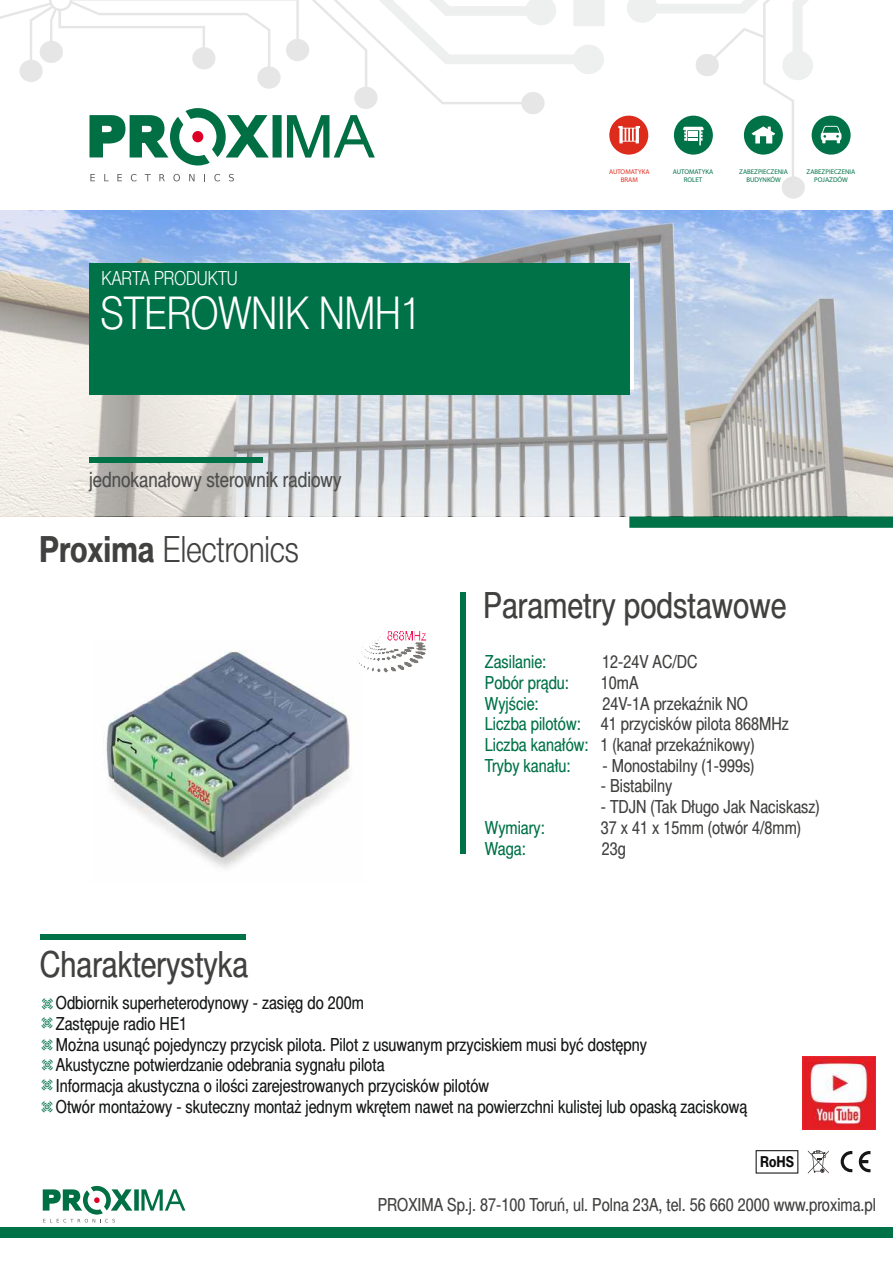
<style>
.page{position:relative;width:893px;height:1262px;background:#fff}
.page>*{position:absolute;margin:0;border:0;box-sizing:border-box;transform-origin:0 0}
.t1{font:45px "Switzer Cnd EFN Light";color:#fff}
.t2{font:36px "Switzer Cnd EFN";color:#414140}
.t3{font:36px "Switzer Cnd EFN Light";color:#414140}
.t4{font:21px "Switzer Cnd EFN";color:#4e4e4d}
.t5{font:19.35px "Switzer Cnd EFN Light";color:#fff}
.t6{font:18px/20.7px "Switzer Cnd EFN";color:#151616}
.t7{font:18px/20.7px "Switzer Cnd EFN";color:#414140}
.t8{font:18px "Switzer Cnd EFN";color:#007248}
.t9{font:700 15.15px "Switzer Cnd EFN";color:#0c0d0c}
.t10{font:6.75px/8.2px "Myriad Pro";color:#007248;text-align:center}
.t11{font:6.75px/8.2px "Myriad Pro";color:#dd2b1c;text-align:center}
.s1{font-family:"Switzer Cnd EFN";font-weight:700}
.s2{font-family:"Dingbests";color:#007248}
.s3{color:#007248}
</style>
<div class="page">
<svg style="left:544px;top:0;width:60px;height:74px"></svg>
<svg style="left:0;top:0;width:544px;height:114px"></svg>
<div style="left:0;top:1227px;width:893px;height:11px;background:#007248"></div>
<svg style="left:90px;top:174px;width:5px;height:7px"></svg>
<svg style="left:104px;top:174px;width:5px;height:7px"></svg>
<svg style="left:117px;top:174px;width:5px;height:7px"></svg>
<svg style="left:131px;top:174px;width:5px;height:7px"></svg>
<svg style="left:145px;top:174px;width:6px;height:7px"></svg>
<svg style="left:159px;top:174px;width:6px;height:7px"></svg>
<svg style="left:173px;top:174px;width:7px;height:7px"></svg>
<svg style="left:189px;top:174px;width:5px;height:7px"></svg>
<svg style="left:214px;top:174px;width:6px;height:7px"></svg>
<svg style="left:229px;top:174px;width:5px;height:7px"></svg>
<svg style="left:89px;top:108px;width:286px;height:57px"></svg>
<div style="left:192px;top:131px;width:11px;height:11px;background:#de0024;border-radius:50%"></div>
<div style="left:811px;top:116px;width:39px;height:39px;background:#007248;border-radius:50%"></div>
<svg style="left:820px;top:126px;width:21px;height:17px"></svg>
<div style="left:609px;top:116px;width:39px;height:39px;background:#dd2b1c;border-radius:50%"></div>
<svg style="left:618px;top:0;width:195px;height:199px"></svg>
<div style="left:460px;top:592px;width:5px;height:262px;background:#007248"></div>
<svg style="left:43px;top:1185px;width:142px;height:37px"></svg>
<div style="left:40px;top:933px;width:206px;height:6px;background:#007248"></div>
<div style="left:1px;top:211px;width:892px;height:305px;background:#fff;opacity:.44"></div>
<div style="left:89px;top:457px;width:173px;height:6px;background:#007248"></div>
<div style="left:629px;top:516px;width:264px;height:12px;background:#007248"></div>
<div style="left:89px;top:263px;width:540px;height:132px;background:#007248"></div>
<img style="left:802px;top:1057px;width:73px;height:72px">
<img style="left:103px;top:651px;width:248px;height:218px">
<img style="left:357px;top:632px;width:69px;height:40px">
<svg style="left:807px;top:1150px;width:21px;height:23px"></svg>
<svg style="left:858px;top:1151px;width:12px;height:21px"></svg>
<svg style="left:840px;top:1151px;width:12px;height:21px"></svg>
<svg style="left:755px;top:1150px;width:43px;height:23px"></svg>
<p class="t5" style="left:101px;top:271px;width:138px">KARTA PRODUKTU</p>
<h1 class="t1" style="left:100px;top:296px;width:322px">STEROWNIK NMH1</h1>
<p class="t4" style="left:89px;top:472px;width:254px">jednokanałowy sterownik radiowy</p>
<h2 class="t3" style="left:39px;top:536px;width:261px"><span class="s1">Proxima</span> Electronics</h2>
<h2 class="t2" style="left:40px;top:951px;width:210px">Charakterystyka</h2>
<p class="t6" style="left:40px;top:994px;width:326px"><span class="s2">t</span>Odbiornik superheterodynowy - zasięg do 200m</p>
<p class="t6" style="left:40px;top:1015px;width:149px"><span class="s2">t</span>Zastępuje radio HE1</p>
<p class="t11" style="left:609px;top:168px;width:42px">AUTOMATYKA<br>BRAM</p>
<p class="t10" style="left:672px;top:168px;width:42px">AUTOMATYKA</p>
<p class="t10" style="left:683px;top:176px;width:20px">ROLET</p>
<p class="t10" style="left:739px;top:168px;width:50px">ZABEZPIECZENIA<br>BUDYNKÓW</p>
<p class="t10" style="left:806px;top:168px;width:50px">ZABEZPIECZENIA<br>POJAZDÓW</p>
<h2 class="t2" style="left:483px;top:592px;width:305px">Parametry podstawowe</h2>
<p class="t8" style="left:485px;top:655px;width:63px">Zasilanie:</p>
<p class="t7" style="left:602px;top:653px;width:97px">12-24V AC/DC</p>
<p class="t8" style="left:485px;top:676px;width:85px">Pobór prądu:</p>
<p class="t7" style="left:601px;top:674px;width:39px">10mA</p>
<p class="t8" style="left:485px;top:696px;width:55px">Wyjście:</p>
<p class="t7" style="left:485px;top:694px;width:305px;text-indent:118px">24V-1A przekaźnik NO<br><span class="s3">Liczba pilotów:</span> 41 przycisków pilota 868MHz<br><span class="s3">Liczba kanałów:</span> 1 (kanał przekaźnikowy)<br><span class="s3">Tryby kanału:</span></p>
<p class="t7" style="left:602px;top:756px;width:153px">- Monostabilny (1-999s)</p>
<p class="t7" style="left:601px;top:777px;width:73px">- Bistabilny</p>
<p class="t7" style="left:601px;top:798px;width:220px">- TDJN (Tak Długo Jak Naciskasz)</p>
<p class="t8" style="left:485px;top:821px;width:61px">Wymiary:</p>
<p class="t7" style="left:600px;top:819px;width:202px">37 x 41 x 15mm (otwór 4/8mm)</p>
<p class="t8" style="left:485px;top:841px;width:42px">Waga:</p>
<p class="t7" style="left:601px;top:839px;width:26px">23g</p>
<p class="t6" style="left:40px;top:1035px;width:608px"><span class="s2">t</span>Można usunąć pojedynczy przycisk pilota. Pilot z usuwanym przyciskiem musi być dostępny</p>
<p class="t6" style="left:40px;top:1056px;width:709px"><span class="s2">t</span>Akustyczne potwierdzanie odebrania sygnału pilota<br><span class="s2">t</span>Informacja akustyczna o ilości zarejestrowanych przycisków pilotów<br><span class="s2">t</span>Otwór montażowy - skuteczny montaż jednym wkrętem nawet na powierzchni kulistej lub opaską zaciskową</p>
<p class="t9" style="left:760px;top:1155px;width:35px">RoHS</p>
<p class="t7" style="left:378px;top:1196px;width:500px">PROXIMA Sp.j. 87-100 Toruń, ul. Polna 23A, tel. 56 660 2000 www.proxima.pl</p>
</div>
